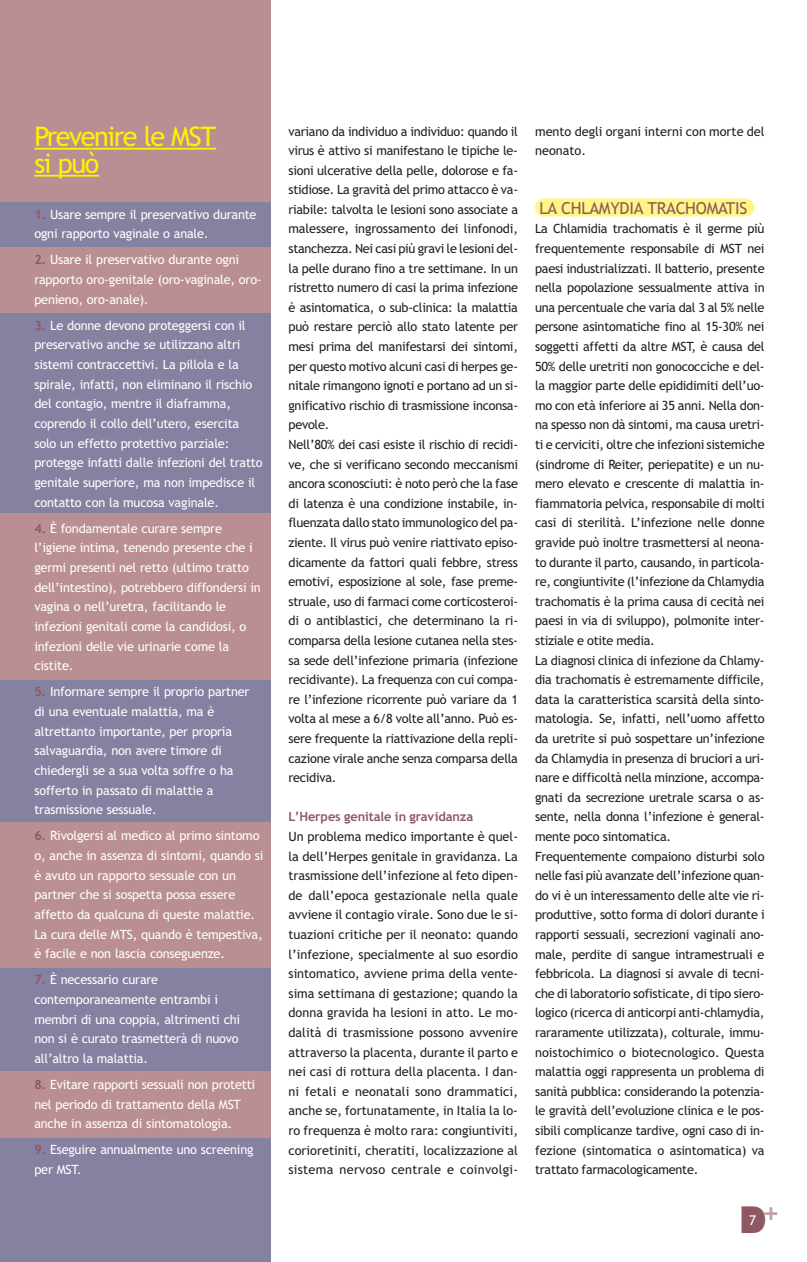
<style>
.page{position:relative;width:807px;height:1262px;background:#fff}
.page>*{position:absolute;margin:0;border:0;box-sizing:border-box;transform-origin:0 0}
.t1{font:700 37.2px "Helvetica Neue";color:#8f5761}
.t2{font:27px/27px "Trebuchet MS";letter-spacing:-.05em;color:#fff200}
.t3{font:16.5px "Trebuchet MS";letter-spacing:-.015em;color:#8f5761}
.t4{font:13.35px "Trebuchet MS";color:#fff}
.t5{font:12.75px/19.6px "Trebuchet MS";letter-spacing:-.02em;color:#231f1f}
.t6{font:12.75px/19.6px "Trebuchet MS";letter-spacing:-.015em;color:#fff}
.t7{font:12.75px/19.6px "Trebuchet MS";color:#231f1f}
.t8{font:700 12.75px "Trebuchet MS";letter-spacing:-.005em;color:#8f5761}
.s1{font-weight:700;color:#8f5761}
</style>
<div class="page">
<div style="left:535px;top:198px;width:219px;height:18px;background:#fff684;border-radius:9px"></div>
<div style="left:0;top:0;width:271px;height:1261px;background:#b98f94"></div>
<div style="left:0;top:202px;width:271px;height:45px;background:#8481a1"></div>
<div style="left:0;top:313px;width:271px;height:200px;background:#8481a1"></div>
<div style="left:0;top:680px;width:271px;height:141px;background:#8481a1"></div>
<div style="left:0;top:968px;width:271px;height:102px;background:#8481a1"></div>
<div style="left:0;top:1138px;width:271px;height:123px;background:#8481a1"></div>
<svg style="left:745px;top:1209px;width:17px;height:22px"></svg>
<svg style="left:34px;top:148px;width:13px;height:2px"></svg>
<hr style="left:47px;top:148px;width:124px;height:2px;background:#fff200">
<hr style="left:171px;top:148px;width:45px;height:2px;background:#fff200">
<hr style="left:34px;top:175px;width:65px;height:2px;background:#fff200">
<h2 class="t2" style="left:34px;top:125px;width:183px">Prevenire le MST si può</h2>
<p class="t6" style="left:34px;top:205px;width:224px"><span class="s1">1.</span> Usare sempre il preservativo durante ogni rapporto vaginale o anale.</p>
<p class="t6" style="left:34px;top:251px;width:229px"><span class="s1">2.</span> Usare il preservativo durante ogni rapporto oro-genitale (oro-vaginale, oro&shy;penieno, oro-anale).</p>
<p class="t6" style="left:34px;top:316px;width:230px"><span class="s1">3.</span> Le donne devono proteggersi con il preservativo anche se utilizzano altri sistemi contraccettivi. La pillola e la spirale, infatti, non eliminano il rischio del contagio, mentre il diaframma, coprendo il collo dell’utero, esercita solo un effetto protettivo parziale: protegge infatti dalle infezioni del tratto genitale superiore, ma non impedisce il contatto con la mucosa vaginale.</p>
<p class="t6" style="left:34px;top:519px;width:228px"><span class="s1">4.</span> È fondamentale curare sempre l’igiene intima, tenendo presente che i germi presenti nel retto (ultimo tratto dell’intestino), potrebbero diffondersi in vagina o nell’uretra, facilitando le infezioni genitali come la candidosi, o infezioni delle vie urinarie come la cistite.</p>
<p class="t6" style="left:34px;top:683px;width:217px"><span class="s1">5.</span> Informare sempre il proprio partner di una eventuale malattia, ma è altrettanto importante, per propria salvaguardia, non avere timore di chiedergli se a sua volta soffre o ha sofferto in passato di malattie a trasmissione sessuale.</p>
<p class="t6" style="left:34px;top:827px;width:230px"><span class="s1">6.</span> Rivolgersi al medico al primo sintomo o, anche in assenza di sintomi, quando si è avuto un rapporto sessuale con un partner che si sospetta possa essere affetto da qualcuna di queste malattie.<br>La cura delle MTS, quando è tempestiva, è facile e non lascia conseguenze.</p>
<p class="t6" style="left:34px;top:971px;width:207px"><span class="s1">7.</span> È necessario curare contemporaneamente entrambi i membri di una coppia, altrimenti chi non si è curato trasmetterà di nuovo all’altro la malattia.</p>
<p class="t6" style="left:34px;top:1075px;width:222px"><span class="s1">8.</span> Evitare rapporti sessuali non protetti nel periodo di trattamento della MST anche in assenza di sintomatologia.</p>
<p class="t6" style="left:34px;top:1141px;width:221px"><span class="s1">9.</span> Eseguire annualmente uno screening per MST.</p>
<p class="t5" style="left:289px;top:122px;width:231px">variano da individuo a individuo: quando il virus è attivo si manifestano le tipiche le&shy;sioni ulcerative della pelle, dolorose e fa&shy;stidiose. La gravità del primo attacco è va&shy;riabile: talvolta le lesioni sono associate a malessere, ingrossamento dei linfonodi, stanchezza. Nei casi più gravi le lesioni del&shy;la pelle durano fino a tre settimane. In un ristretto numero di casi la prima infezione è asintomatica, o sub-clinica: la malattia può restare perciò allo stato latente per mesi prima del manifestarsi dei sintomi, per questo motivo alcuni casi di herpes ge&shy;nitale rimangono ignoti e portano ad un si&shy;gnificativo rischio di trasmissione inconsa&shy;pevole.<br>Nell’80% dei casi esiste il rischio di recidi&shy;ve, che si verificano secondo meccanismi ancora sconosciuti: è noto però che la fase di latenza è una condizione instabile, in&shy;fluenzata dallo stato immunologico del pa&shy;ziente. Il virus può venire riattivato episo&shy;dicamente da fattori quali febbre, stress emotivi, esposizione al sole, fase preme&shy;struale, uso di farmaci come corticosteroi&shy;di o antiblastici, che determinano la ri&shy;comparsa della lesione cutanea nella stes&shy;sa sede dell’infezione primaria (infezione recidivante). La frequenza con cui compa&shy;re l’infezione ricorrente può variare da 1 volta al mese a 6/8 volte all’anno. Può es&shy;sere frequente la riattivazione della repli&shy;cazione virale anche senza comparsa della recidiva.</p>
<p class="t8" style="left:289px;top:812px;width:186px">L’Herpes genitale in gravidanza</p>
<p class="t5" style="left:289px;top:827px;width:231px;text-align:justify">Un problema medico importante è quel&shy;la dell’Herpes genitale in gravidanza. La trasmissione dell’infezione al feto dipen&shy;de dall’epoca gestazionale nella quale avviene il contagio virale. Sono due le si&shy;tuazioni critiche per il neonato: quando l’infezione, specialmente al suo esordio sintomatico, avviene prima della vente&shy;sima settimana di gestazione; quando la donna gravida ha lesioni in atto. Le mo&shy;dalità di trasmissione possono avvenire attraverso la placenta, durante il parto e nei casi di rottura della placenta. I dan&shy;ni fetali e neonatali sono drammatici, anche se, fortunatamente, in Italia la lo&shy;ro frequenza è molto rara: congiuntiviti, corioretiniti, cheratiti, localizzazione al sistema nervoso centrale e coinvolgi-</p>
<p class="t7" style="left:535px;top:122px;width:231px">mento degli organi interni con morte del neonato.</p>
<p class="t3" style="left:539px;top:202px;width:210px">LA CHLAMYDIA TRACHOMATIS</p>
<p class="t5" style="left:535px;top:220px;width:231px">La Chlamidia trachomatis è il germe più frequentemente responsabile di MST nei paesi industrializzati. Il batterio, presente nella popolazione sessualmente attiva in una percentuale che varia dal 3 al 5% nelle persone asintomatiche fino al 15-30% nei soggetti affetti da altre MST, è causa del 50% delle uretriti non gonococciche e del&shy;la maggior parte delle epididimiti dell’uo&shy;mo con età inferiore ai 35 anni. Nella don&shy;na spesso non dà sintomi, ma causa uretri&shy;ti e cerviciti, oltre che infezioni sistemiche (sindrome di Reiter, periepatite) e un nu&shy;mero elevato e crescente di malattia in&shy;fiammatoria pelvica, responsabile di molti casi di sterilità. L’infezione nelle donne gravide può inoltre trasmettersi al neona&shy;to durante il parto, causando, in particola&shy;re, congiuntivite (l’infezione da Chlamydia trachomatis è la prima causa di cecità nei paesi in via di sviluppo), polmonite inter&shy;stiziale e otite media.<br>La diagnosi clinica di infezione da Chlamy&shy;dia trachomatis è estremamente difficile, data la caratteristica scarsità della sinto&shy;matologia. Se, infatti, nell’uomo affetto da uretrite si può sospettare un’infezione da Chlamydia in presenza di bruciori a uri&shy;nare e difficoltà nella minzione, accompa&shy;gnati da secrezione uretrale scarsa o as&shy;sente, nella donna l’infezione è general&shy;mente poco sintomatica.<br>Frequentemente compaiono disturbi solo nelle fasi più avanzate dell’infezione quan&shy;do vi è un interessamento delle alte vie ri&shy;produttive, sotto forma di dolori durante i rapporti sessuali, secrezioni vaginali ano&shy;male, perdite di sangue intramestruali e febbricola. La diagnosi si avvale di tecni&shy;che di laboratorio sofisticate, di tipo siero&shy;logico (ricerca di anticorpi anti-chlamydia, rararamente utilizzata), colturale, immu&shy;noistochimico o biotecnologico. Questa malattia oggi rappresenta un problema di sanità pubblica: considerando la potenzia&shy;le gravità dell’evoluzione clinica e le pos&shy;sibili complicanze tardive, ogni caso di in&shy;fezione (sintomatica o asintomatica) va trattato farmacologicamente.</p>
<h1 class="t1" style="left:739px;top:1206px;width:29px">D</h1>
<p class="t4" style="left:749px;top:1214px;width:31px">7 <sup>+</sup></p>
</div>
